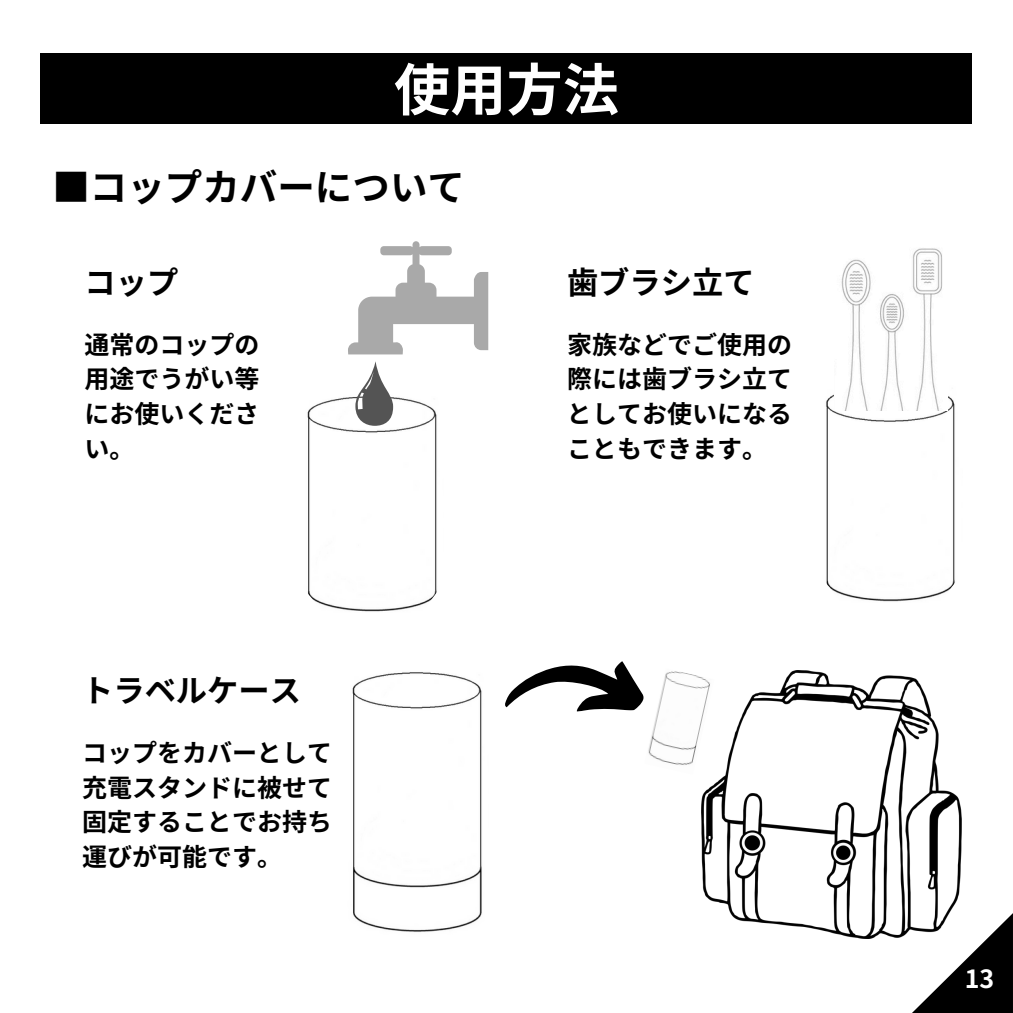
<style>
.page{position:relative;width:1013px;height:1013px;background:#fff}
.page>*{position:absolute;margin:0;border:0;box-sizing:border-box;transform-origin:0 0}
.t1{font:700 56.25px "Noto Sans JP";color:#fff}
.t2{font:700 37.5px "Noto Sans JP";color:#000}
.t3{font:700 31.25px "Noto Sans JP";color:#000}
.t4{font:700 25px/34.8px "Noto Sans JP";color:#000;text-align:justify}
.t5{font:700 25px "Noto Sans JP";color:#fff}
</style>
<div class="page">
<div style="left:41px;top:53px;width:931px;height:71px;background:#000"></div>
<img style="left:701px;top:670px;width:260px;height:268px">
<svg style="left:505px;top:661px;width:139px;height:51px"></svg>
<img style="left:352px;top:672px;width:130px;height:260px">
<img style="left:826px;top:394px;width:129px;height:208px">
<svg style="left:922px;top:568px;width:33px;height:34px"></svg>
<svg style="left:826px;top:571px;width:31px;height:31px"></svg>
<img style="left:834px;top:248px;width:113px;height:162px">
<img style="left:307px;top:397px;width:130px;height:215px">
<svg style="left:348px;top:241px;width:140px;height:113px"></svg>
<svg style="left:355px;top:361px;width:38px;height:65px"></svg>
<svg style="left:404px;top:578px;width:33px;height:34px"></svg>
<svg style="left:307px;top:581px;width:32px;height:31px"></svg>
<img style="left:648px;top:670px;width:66px;height:104px">
<svg style="left:911px;top:913px;width:101px;height:99px"></svg>
<h1 class="t1" style="left:394px;top:45px;width:226px">使用方法</h1>
<h3 class="t2" style="left:52px;top:157px;width:414px">■コップカバーについて</h3>
<h3 class="t3" style="left:85px;top:257px;width:95px">コップ</h3>
<p class="t4" style="left:85px;top:326px;width:176px">通常のコップの用途でうがい等にお使いください。</p>
<p class="t3" style="left:82px;top:665px;width:220px">トラベルケース</p>
<p class="t4" style="left:82px;top:734px;width:251px">コップをカバーとして充電スタンドに被せて固定することでお持ち運びが可能です。</p>
<p class="t3" style="left:567px;top:257px;width:189px">歯ブラシ立て</p>
<h3 class="t4" style="left:567px;top:326px;width:226px">家族などでご使用の際には歯ブラシ立てとしてお使いになることもできます。</h3>
<p class="t5" style="left:964px;top:958px;width:31px">13</p>
</div>
